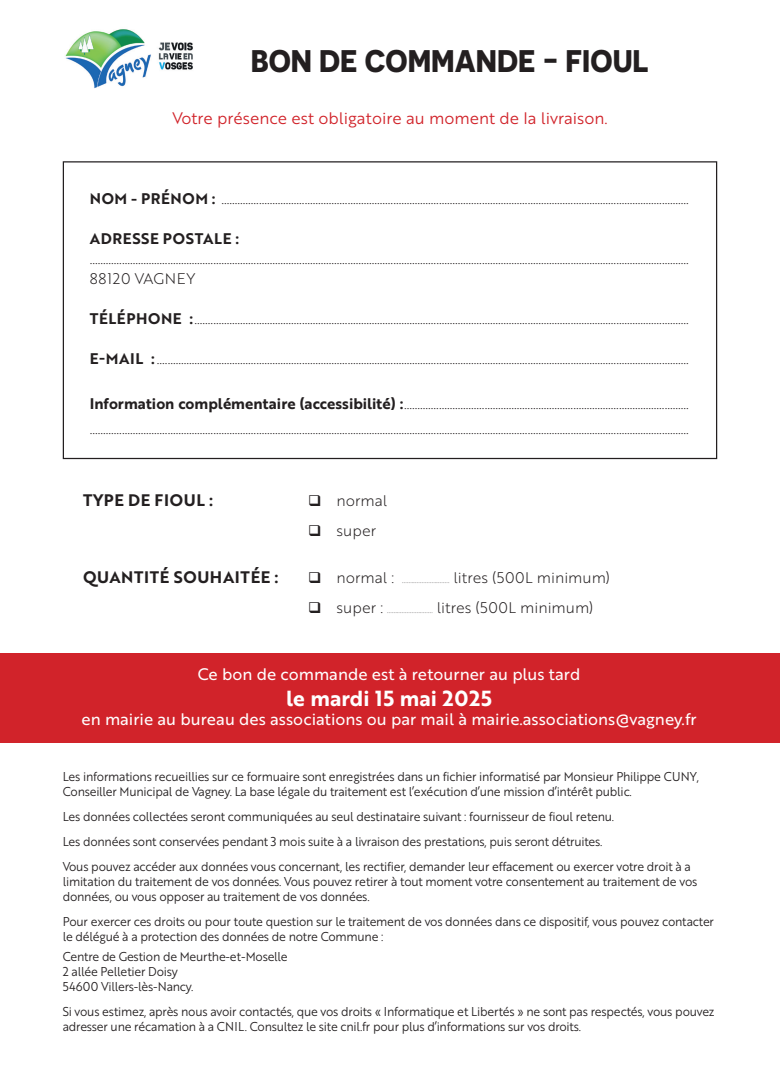
<style>
.page{position:relative;width:780px;height:1088px;background:#fff}
.page>*{position:absolute;margin:0;border:0;box-sizing:border-box;transform-origin:0 0}
.t1{font:700 31.25px "Novecentosans";color:#231f20}
.t2{font:21.25px "Brother 1816 Bold";color:#fff}
.t3{font:16.25px "Brother 1816 Regular";color:#fff}
.t4{font:16.25px "Brother 1816 Book";color:#d1232a}
.t5{font:16.25px "Brother 1816 Bold";letter-spacing:.04em;color:#231f20}
.t6{font:15px/25px "Brother 1816 Light";letter-spacing:.01em;color:#231f20}
.t7{font:15px/20px "Brother 1816 Light";letter-spacing:.04em;color:#231f20}
.t8{font:15px "Brother 1816 Bold";letter-spacing:.04em;color:#231f20}
.t9{font:12.5px/15px "Brother 1816 Book";letter-spacing:-.02em;color:#231f20;scale:.95 1}
.t10{font:7.5px "Brother 1816 Light";color:#231f20}
.s1{font-family:"Brother 1816 Bold"}
.s2{font-size:15px}
</style>
<div class="page">
<div style="left:0;top:653px;width:780px;height:90px;background:#d1232a"></div>
<img style="left:65px;top:29px;width:128px;height:60px">
<h1 class="t1" style="left:251px;top:42px;width:399px">BON DE COMMANDE - FIOUL</h1>
<h3 class="t4" style="left:172px;top:106px;width:437px">Votre présence est obligatoire au moment de la livraison.</h3>
<p class="t6" style="left:90px;top:185px;width:600px"><span class="s1">NOM - PRÉNOM :</span> ..............................................................................................................................................................................</p>
<p class="t8" style="left:90px;top:227px;width:151px">ADRESSE POSTALE :</p>
<p class="t7" style="left:90px;top:248px;width:600px">...............................................................................................................................................................................................................................<br>88120 VAGNEY</p>
<p class="t6" style="left:90px;top:305px;width:600px"><span class="s1">TÉLÉPHONE :</span>........................................................................................................................................................................................</p>
<p class="t6" style="left:90px;top:345px;width:600px"><span class="s1">E-MAIL :</span> ......................................................................................................................................................................................................</p>
<p class="t6" style="left:90px;top:390px;width:600px"><span class="s1">Information complémentaire (accessibilité) :</span> .......................................................................................................... ...............................................................................................................................................................................................................................</p>
<h3 class="t5" style="left:83px;top:488px;width:132px">TYPE DE FIOUL :</h3>
<p class="t6" style="left:308px;top:487px;width:81px">❑ normal</p>
<p class="t6" style="left:308px;top:517px;width:70px">❑ super</p>
<h3 class="t5" style="left:83px;top:565px;width:197px">QUANTITÉ SOUHAITÉE :</h3>
<p class="t10" style="left:308px;top:575px;width:303px">❑ <span class="s2">normal :</span> ............................. <span class="s2">litres (500L minimum)</span></p>
<p class="t10" style="left:308px;top:605px;width:287px">❑ <span class="s2">super :</span> ............................ <span class="s2">litres (500L minimum)</span></p>
<h3 class="t3" style="left:198px;top:662px;width:384px">Ce bon de commande est à retourner au plus tard</h3>
<h2 class="t2" style="left:286px;top:682px;width:207px">le mardi 15 mai 2025</h2>
<h3 class="t3" style="left:81px;top:707px;width:616px">en mairie au bureau des associations ou par mail à mairie.associations@vagney.fr</h3>
<p class="t9" style="left:63px;top:768px;width:671px">Les informations recueillies sur ce formuaire sont enregistrées dans un fichier informatisé par Monsieur Philippe CUNY,<br>Conseiller Municipal de Vagney. La base légale du traitement est l’exécution d’une mission d’intérêt public.</p>
<p class="t9" style="left:63px;top:803px;width:662px;line-height:25px">Les données collectées seront communiquées au seul destinataire suivant : fournisseur de fioul retenu.<br>Les données sont conservées pendant 3 mois suite à a livraison des prestations, puis seront détruites.<br>Vous pouvez accéder aux données vous concernant, les rectifier, demander leur effacement ou exercer votre droit à a</p>
<p class="t9" style="left:63px;top:873px;width:669px">limitation du traitement de vos données. Vous pouvez retirer à tout moment votre consentement au traitement de vos données, ou vous opposer au traitement de vos données.</p>
<p class="t9" style="left:63px;top:913px;width:687px">Pour exercer ces droits ou pour toute question sur le traitement de vos données dans ce dispositif, vous pouvez contacter le délégué à a protection des données de notre Commune :</p>
<p class="t9" style="left:63px;top:948px;width:238px">Centre de Gestion de Meurthe-et-Moselle<br>2 allée Pelletier Doisy<br>54600 Villers-lès-Nancy.</p>
<p class="t9" style="left:63px;top:1003px;width:687px">Si vous estimez, après nous avoir contactés, que vos droits « Informatique et Libertés » ne sont pas respectés, vous pouvez adresser une récamation à a CNIL. Consultez le site cnil.fr pour plus d’informations sur vos droits.</p>
</div>
